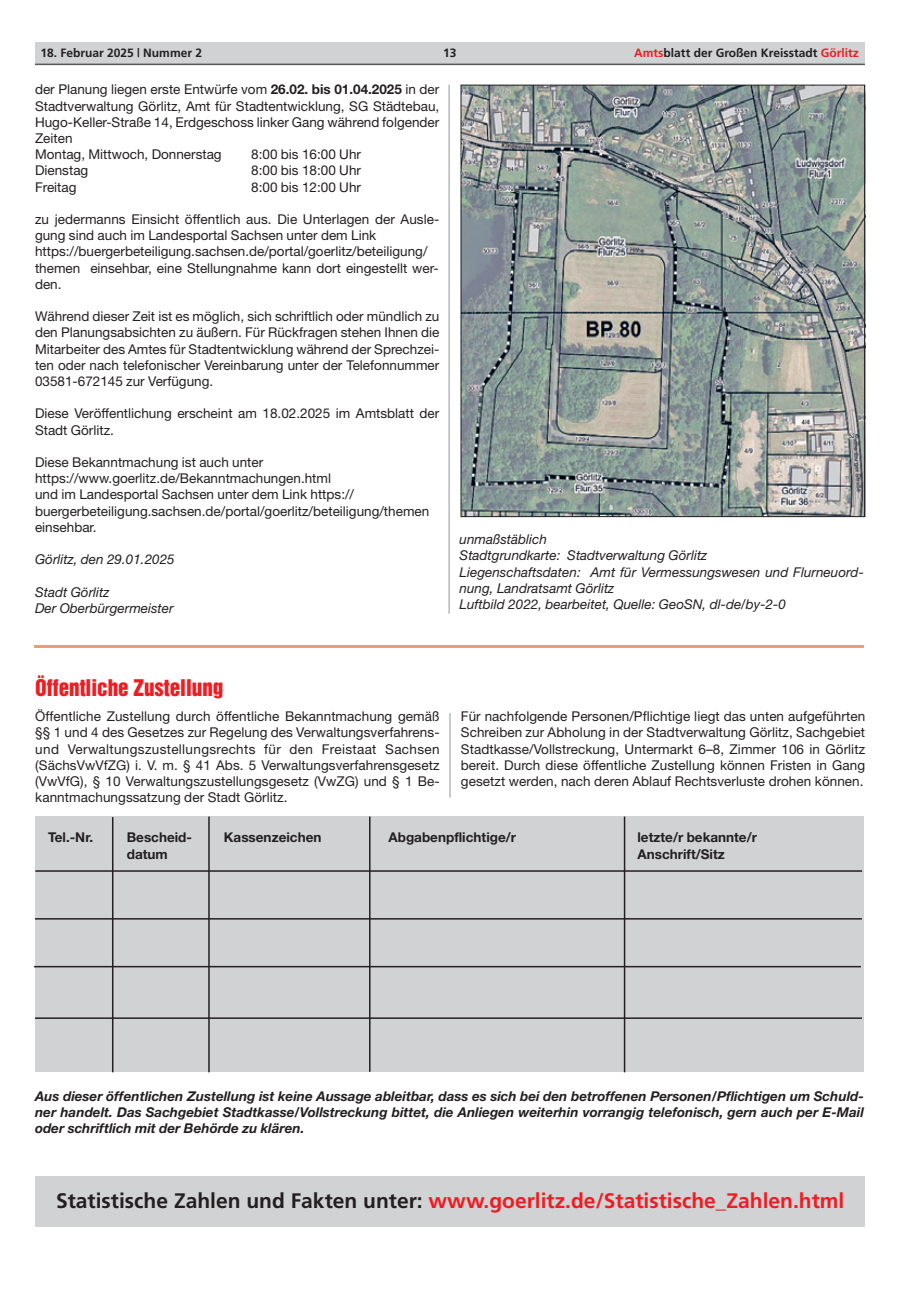
<style>
.page{position:relative;width:915px;height:1293px;background:#fff}
.page>*{position:absolute;margin:0;border:0;box-sizing:border-box;transform-origin:0 0}
.t1{font:700 21px "Frutiger";color:#ee1d23}
.t2{font:21px "Helvetica Inserat";color:#ee1d23}
.t3{font:13.5px/16.2px "Helvetica Neue";color:#231f20}
.t4{font:italic 700 13.5px/16.2px "Helvetica Neue";color:#231f20;text-align:justify}
.t5{font:italic 13.5px/16.2px "Helvetica Neue";color:#231f20}
.t6{font:700 13.5px "Helvetica Neue";color:#231f20}
.t7{font:700 12px "Frutiger";color:#231f20}
.s1{color:#ee1d23}
.s2{font-weight:700}
.s3{color:#231f20}
</style>
<div class="page">
<div style="left:35px;top:43px;width:829px;height:21px;background:#d1d2d4"></div>
<hr style="left:35px;top:64px;width:829px;height:1px;background:#57585a">
<img style="left:462px;top:87px;width:400px;height:428px">
<hr style="left:448px;top:85px;width:1px;height:529px;background:#939598">
<hr style="left:34px;top:645px;width:829px;height:3px;background:#f6977a">
<hr style="left:449px;top:713px;width:1px;height:84px;background:#939598">
<div style="left:35px;top:816px;width:828px;height:256px;background:#d1d2d4"></div>
<hr style="left:35px;top:870px;width:826px;height:2px;background:#231f20">
<hr style="left:369px;top:816px;width:1px;height:255px;background:#231f20">
<hr style="left:623px;top:816px;width:2px;height:256px;background:#231f20">
<hr style="left:208px;top:816px;width:2px;height:256px;background:#231f20">
<hr style="left:112px;top:817px;width:1px;height:255px;background:#231f20">
<hr style="left:35px;top:918px;width:826px;height:1px;background:#231f20">
<hr style="left:34px;top:966px;width:826px;height:1px;background:#231f20">
<hr style="left:35px;top:1017px;width:826px;height:2px;background:#231f20">
<div style="left:35px;top:1176px;width:829px;height:51px;background:#d1d2d4"></div>
<p class="t7" style="left:40px;top:47px;width:163px">18. Februar 2025 | Nummer 2</p>
<p class="t7" style="left:443px;top:47px;width:15px">13</p>
<p class="t7" style="left:634px;top:47px;width:226px"><span class="s1">Amts</span>blatt der Großen Kreisstadt <span class="s1">Görlitz</span></p>
<p class="t3" style="left:35px;top:83px;width:405px">der Planung liegen erste Entwürfe vom <span class="s2">26.02. bis 01.04.2025</span> in der Stadtverwaltung Görlitz, Amt für Stadtentwicklung, SG Städtebau, Hugo-Keller-Straße 14, Erdgeschoss linker Gang während folgender Zeiten<br>Montag, Mittwoch, Donnerstag</p>
<p class="t3" style="left:251px;top:148px;width:111px">8:00 bis 16:00 Uhr</p>
<p class="t3" style="left:35px;top:164px;width:55px">Dienstag</p>
<p class="t3" style="left:251px;top:164px;width:111px">8:00 bis 18:00 Uhr</p>
<p class="t3" style="left:35px;top:180px;width:43px">Freitag</p>
<p class="t3" style="left:251px;top:180px;width:111px">8:00 bis 12:00 Uhr</p>
<p class="t3" style="left:35px;top:212px;width:405px">zu jedermanns Einsicht öffentlich aus. Die Unterlagen der Ausle&shy;gung sind auch im Landesportal Sachsen unter dem Link https://buergerbeteiligung.sachsen.de/portal/goerlitz/beteiligung/ themen einsehbar, eine Stellungnahme kann dort eingestellt wer&shy;den.</p>
<p class="t3" style="left:35px;top:310px;width:405px;text-align:justify">Während dieser Zeit ist es möglich, sich schriftlich oder mündlich zu den Planungsabsichten zu äußern. Für Rückfragen stehen Ihnen die Mitarbeiter des Amtes für Stadtentwicklung während der Sprechzei&shy;ten oder nach telefonischer Vereinbarung unter der Telefonnummer 03581-672145 zur Verfügung.</p>
<p class="t3" style="left:35px;top:407px;width:405px">Diese Veröffentlichung erscheint am 18.02.2025 im Amtsblatt der<br>Stadt Görlitz.</p>
<p class="t3" style="left:35px;top:455px;width:395px">Diese Bekanntmachung ist auch unter https://www.goerlitz.de/Bekanntmachungen.html<br>und im Landesportal Sachsen unter dem Link https:// buergerbeteiligung.sachsen.de/portal/goerlitz/beteiligung/themen einsehbar.</p>
<p class="t5" style="left:35px;top:553px;width:141px">Görlitz, den 29.01.2025</p>
<p class="t5" style="left:35px;top:585px;width:140px">Stadt Görlitz<br>Der Oberbürgermeister</p>
<p class="t5" style="left:459px;top:533px;width:405px">unmaßstäblich<br>Stadtgrundkarte: Stadtverwaltung Görlitz<br>Liegenschaftsdaten: Amt für Vermessungswesen und Flurneuord&shy;nung, Landratsamt Görlitz<br>Luftbild 2022, bearbeitet, Quelle: GeoSN, dl-de/by-2-0</p>
<h1 class="t2" style="left:35px;top:679px;width:189px">Öffentliche Zustellung</h1>
<p class="t3" style="left:35px;top:710px;width:406px;text-align:justify">Öffentliche Zustellung durch öffentliche Bekanntmachung gemäß §§ 1 und 4 des Gesetzes zur Regelung des Verwaltungsverfahrens&shy;und Verwaltungszustellungsrechts für den Freistaat Sachsen (SächsVwVfZG) i. V. m. § 41 Abs. 5 Verwaltungsverfahrensgesetz (VwVfG), § 10 Verwaltungszustellungsgesetz (VwZG) und § 1 Be&shy;kanntmachungssatzung der Stadt Görlitz.</p>
<p class="t3" style="left:460px;top:710px;width:405px;text-align:justify">Für nachfolgende Personen/Pflichtige liegt das unten aufgeführten Schreiben zur Abholung in der Stadtverwaltung Görlitz, Sachgebiet Stadtkasse/Vollstreckung, Untermarkt 6–8, Zimmer 106 in Görlitz bereit. Durch diese öffentliche Zustellung können Fristen in Gang gesetzt werden, nach deren Ablauf Rechtsverluste drohen können.</p>
<p class="t6" style="left:48px;top:833px;width:47px">Tel.-Nr.</p>
<p class="t6" style="left:127px;top:833px;width:67px">Bescheid-</p>
<p class="t6" style="left:224px;top:833px;width:99px">Kassenzeichen</p>
<p class="t6" style="left:388px;top:833px;width:129px">Abgabenpflichtige/r</p>
<p class="t6" style="left:637px;top:833px;width:121px">letzte/r bekannte/r</p>
<p class="t6" style="left:127px;top:849px;width:42px">datum</p>
<p class="t6" style="left:637px;top:849px;width:89px">Anschrift/Sitz</p>
<p class="t4" style="left:35px;top:1089px;width:830px">Aus dieser öffentlichen Zustellung ist keine Aussage ableitbar, dass es sich bei den betroffenen Personen/Pflichtigen um Schuld&shy;ner handelt. Das Sachgebiet Stadtkasse/Vollstreckung bittet, die Anliegen weiterhin vorrangig telefonisch, gern auch per E-Mail oder schriftlich mit der Behörde zu klären.</p>
<h1 class="t1" style="left:56px;top:1190px;width:789px"><span class="s3">Statistische Zahlen und Fakten unter:</span> www.goerlitz.de/Statistische_Zahlen.html</h1>
</div>
